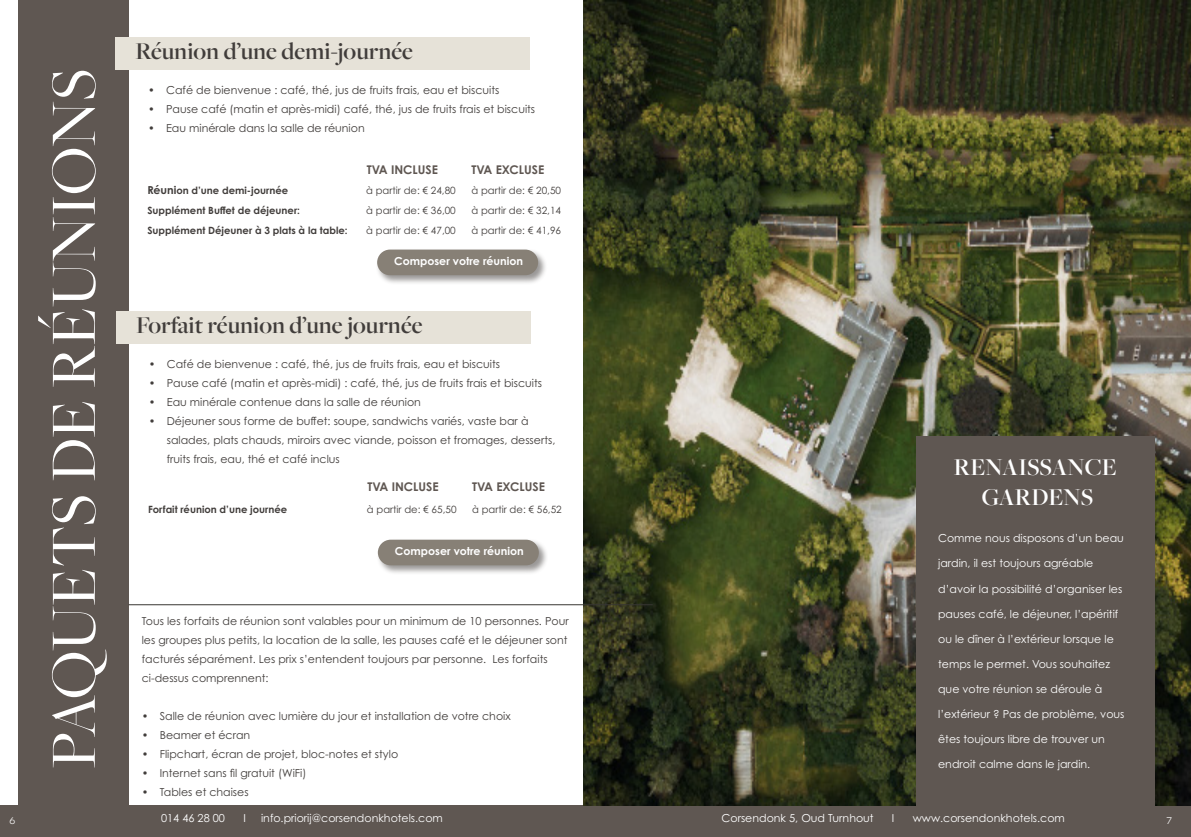
<style>
.page{position:relative;width:1191px;height:837px;background:#fff}
.page>*{position:absolute;margin:0;border:0;box-sizing:border-box;transform-origin:0 0}
.t1{font:67px "Freight Big Pro";color:#fff}
.t2{font:600 25px "Freight Big Pro";color:#413d3b}
.t3{font:600 25px/30px "Freight Big Pro";color:#fff;text-align:center}
.t4{font:700 12px "Century Gothic Pro";color:#5f5752}
.t5{font:12px "Novecentosanswide";color:#fff}
.t6{font:11px/19px "Century Gothic Pro";color:#413d3b}
.t7{font:11px "Century Gothic Pro";color:#fff}
.t8{font:700 11px "Century Gothic Pro";color:#fff}
.t9{font:10px "Century Gothic Pro";color:#413d3b}
.t10{font:700 10px "Century Gothic Pro";color:#413d3b}
.s1{font-size:11px}
</style>
<div class="page">
<div style="left:18px;top:0;width:111px;height:836px;background:#5f5752"></div>
<div style="left:0;top:805px;width:1191px;height:31px;background:#5f5752"></div>
<div style="left:116px;top:37px;width:413px;height:32px;background:#e6e2d8"></div>
<img style="left:583px;top:0;width:608px;height:805px">
<div style="left:916px;top:436px;width:238px;height:371px;background:#5f5752"></div>
<hr style="left:129px;top:604px;width:523px;height:1px;background:#373632">
<div style="left:376px;top:248px;width:171px;height:36px;background:#413d3b;opacity:.53"></div>
<div style="left:377px;top:249px;width:161px;height:26px;background:#878076;border-radius:13px"></div>
<div style="left:116px;top:311px;width:414px;height:33px;background:#e6e2d8"></div>
<div style="left:377px;top:538px;width:171px;height:36px;background:#413d3b;opacity:.53"></div>
<div style="left:378px;top:539px;width:161px;height:26px;background:#878076;border-radius:13px"></div>
<h1 class="t1" style="left:30px;top:768px;width:701px;rotate:-90deg">PAQUETS DE RÉUNIONS</h1>
<h2 class="t2" style="left:135px;top:34px;width:279px">Réunion d’une demi-journée</h2>
<p class="t6" style="left:148px;top:80px;width:353px">• Café de bienvenue : café, thé, jus de fruits frais, eau et biscuits</p>
<p class="t6" style="left:148px;top:99px;width:389px">• Pause café (matin et après-midi) café, thé, jus de fruits frais et biscuits</p>
<p class="t6" style="left:148px;top:118px;width:218px">• Eau minérale dans la salle de réunion</p>
<p class="t4" style="left:367px;top:162px;width:73px">TVA INCLUSE</p>
<p class="t4" style="left:471px;top:162px;width:74px">TVA EXCLUSE</p>
<p class="t10" style="left:147px;top:184px;width:142px"><span class="s1">Réuni</span>on d’une demi-journée</p>
<p class="t9" style="left:366px;top:184px;width:91px">à partir de: € 24,80</p>
<p class="t9" style="left:471px;top:184px;width:91px">à partir de: € 20,50</p>
<p class="t10" style="left:147px;top:204px;width:154px">Supplément Buffet de déjeuner:</p>
<p class="t9" style="left:366px;top:204px;width:91px">à partir de: € 36,00</p>
<p class="t9" style="left:471px;top:204px;width:91px">à partir de: € 32,14</p>
<p class="t10" style="left:147px;top:224px;width:202px">Supplément Déjeuner à 3 plats à la table:</p>
<p class="t9" style="left:366px;top:224px;width:91px">à partir de: € 47,00</p>
<p class="t9" style="left:471px;top:224px;width:91px">à partir de: € 41,96</p>
<p class="t8" style="left:394px;top:254px;width:130px">Composer votre réunion</p>
<h2 class="t2" style="left:136px;top:309px;width:288px">Forfait réunion d’une journée</h2>
<p class="t6" style="left:149px;top:354px;width:353px">• Café de bienvenue : café, thé, jus de fruits frais, eau et biscuits</p>
<p class="t6" style="left:149px;top:373px;width:395px">• Pause café (matin et après-midi) : café, thé, jus de fruits frais et biscuits</p>
<p class="t6" style="left:149px;top:392px;width:274px">• Eau minérale contenue dans la salle de réunion</p>
<p class="t6" style="left:167px;top:411px;width:390px;text-indent:-18px">• Déjeuner sous forme de buffet: soupe, sandwichs variés, vaste bar à salades, plats chauds, miroirs avec viande, poisson et fromages, desserts, fruits frais, eau, thé et café inclus</p>
<p class="t4" style="left:367px;top:479px;width:73px">TVA INCLUSE</p>
<p class="t4" style="left:472px;top:479px;width:74px">TVA EXCLUSE</p>
<p class="t10" style="left:148px;top:503px;width:141px">Forfait réunion d’une journée</p>
<p class="t9" style="left:367px;top:503px;width:91px">à partir de: € 65,50</p>
<p class="t9" style="left:472px;top:503px;width:91px">à partir de: € 56,52</p>
<p class="t8" style="left:395px;top:544px;width:130px">Composer votre réunion</p>
<p class="t6" style="left:142px;top:611px;width:428px">Tous les forfaits de réunion sont valables pour un minimum de 10 personnes. Pour les groupes plus petits, la location de la salle, les pauses café et le déjeuner sont facturés séparément. Les prix s’entendent toujours par personne. Les forfaits ci-dessus comprennent:</p>
<p class="t6" style="left:142px;top:706px;width:370px">• Salle de réunion avec lumière du jour et installation de votre choix</p>
<p class="t6" style="left:142px;top:725px;width:110px">• Beamer et écran</p>
<p class="t6" style="left:142px;top:744px;width:258px">• Flipchart, écran de projet, bloc-notes et stylo</p>
<p class="t6" style="left:142px;top:763px;width:166px">• Internet sans fil gratuit (WiFi)</p>
<p class="t6" style="left:142px;top:782px;width:108px">• Tables et chaises</p>
<h2 class="t3" style="left:953px;top:451px;width:165px">RENAISSANCE<br>GARDENS</h2>
<p class="t7" style="left:938px;top:531px;width:187px">Comme nous disposons d’un beau</p>
<p class="t7" style="left:938px;top:556px;width:157px">jardin, il est toujours agréable</p>
<p class="t7" style="left:938px;top:581px;width:186px">d’avoir la possibilité d’organiser les</p>
<p class="t7" style="left:938px;top:606px;width:182px">pauses café, le déjeuner, l’apéritif</p>
<p class="t7" style="left:938px;top:631px;width:177px">ou le dîner à l’extérieur lorsque le</p>
<p class="t7" style="left:938px;top:656px;width:173px">temps le permet. Vous souhaitez</p>
<p class="t7" style="left:938px;top:681px;width:166px">que votre réunion se déroule à</p>
<p class="t7" style="left:938px;top:706px;width:188px">l’extérieur ? Pas de problème, vous</p>
<p class="t7" style="left:938px;top:731px;width:168px">êtes toujours libre de trouver un</p>
<p class="t7" style="left:938px;top:756px;width:154px">endroit calme dans le jardin.</p>
<p class="t8" style="left:965px;top:754px;width:138px">Stel jouw meeting samen!</p>
<p class="t5" style="left:10px;top:812px;width:7px">6</p>
<p class="t7" style="left:161px;top:811px;width:65px">014 46 28 00</p>
<p class="t7" style="left:243px;top:811px;width:4px">I</p>
<p class="t7" style="left:261px;top:811px;width:183px">info.priorij@corsendonkhotels.com</p>
<p class="t7" style="left:721px;top:811px;width:154px">Corsendonk 5, Oud Turnhout</p>
<p class="t7" style="left:892px;top:811px;width:4px">I</p>
<p class="t7" style="left:912px;top:811px;width:154px">www.corsendonkhotels.com</p>
<p class="t5" style="left:1166px;top:812px;width:7px">7</p>
</div>
